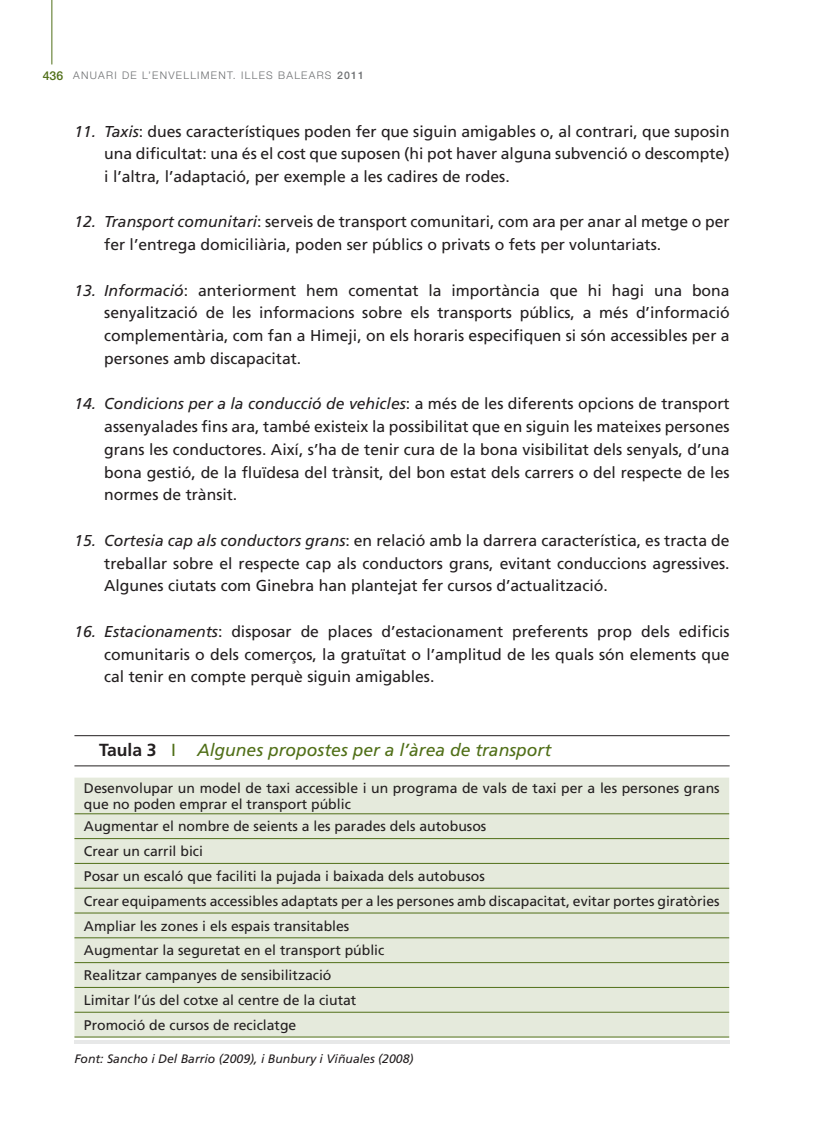
<style>
.page{position:relative;width:819px;height:1141px;background:#fff}
.page>*{position:absolute;margin:0;border:0;box-sizing:border-box;transform-origin:0 0}
.t1{font:italic 17.5px "Frutiger LT Std";color:#506f18}
.t2{font:15.75px/22.8px "Frutiger LT Std";color:#231f20;text-align:justify}
.t3{font:14px/24.8px "Frutiger LT Std";color:#231f20}
.t4{font:italic 12.25px "Frutiger LT Std";color:#231f20}
.t5{font:300 10.5px "Helvetica Neue LT Std";letter-spacing:.12em;color:#6d6f71}
.s1{font-weight:500;font-size:12.25px;color:#506f18}
.s2{font-weight:500}
.s3{font-style:italic}
.s4{font-weight:700;font-style:normal;color:#231f20}
.s5{font-style:normal}
</style>
<div class="page">
<hr style="left:52px;top:0;width:1px;height:64px;background:#506f18">
<hr style="left:74px;top:735px;width:655px;height:1px;background:#231f20">
<hr style="left:74px;top:766px;width:655px;height:1px;background:#231f20">
<div style="left:74px;top:778px;width:655px;height:259px;background:#e5eadc"></div>
<hr style="left:74px;top:813px;width:655px;height:1px;background:#506f18">
<hr style="left:74px;top:838px;width:655px;height:1px;background:#506f18">
<hr style="left:74px;top:863px;width:655px;height:1px;background:#506f18">
<hr style="left:74px;top:888px;width:655px;height:1px;background:#506f18">
<hr style="left:74px;top:913px;width:655px;height:1px;background:#506f18">
<hr style="left:74px;top:937px;width:655px;height:1px;background:#506f18">
<hr style="left:74px;top:962px;width:655px;height:1px;background:#506f18">
<hr style="left:74px;top:987px;width:655px;height:1px;background:#506f18">
<hr style="left:74px;top:1012px;width:655px;height:1px;background:#506f18">
<hr style="left:74px;top:1037px;width:655px;height:1px;background:#506f18">
<hr style="left:74px;top:1041px;width:655px;height:3px;background:#e7e8e8">
<p class="t5" style="left:43px;top:69px;width:323px"><span class="s1">436</span> ANUARI DE L’ENVELLIMENT. ILLES BALEARS <span class="s2">2011</span></p>
<p class="t2" style="left:104px;top:120px;width:627px;text-indent:-30px"><span class="s3">11. Taxis</span>: dues característiques poden fer que siguin amigables o, al contrari, que suposin una dificultat: una és el cost que suposen (hi pot haver alguna subvenció o descompte) i l’altra, l’adaptació, per exemple a les cadires de rodes.</p>
<p class="t2" style="left:104px;top:211px;width:626px;text-indent:-30px"><span class="s3">12. Transport comunitari</span>: serveis de transport comunitari, com ara per anar al metge o per fer l’entrega domiciliària, poden ser públics o privats o fets per voluntariats.</p>
<p class="t2" style="left:104px;top:279px;width:627px;text-indent:-30px"><span class="s3">13. Informació</span>: anteriorment hem comentat la importància que hi hagi una bona senyalització de les informacions sobre els transports públics, a més d’informació complementària, com fan a Himeji, on els horaris especifiquen si són accessibles per a persones amb discapacitat.</p>
<p class="t2" style="left:104px;top:393px;width:627px;text-indent:-30px"><span class="s3">14. Condicions per a la conducció de vehicles</span>: a més de les diferents opcions de transport assenyalades fins ara, també existeix la possibilitat que en siguin les mateixes persones grans les conductores. Així, s’ha de tenir cura de la bona visibilitat dels senyals, d’una bona gestió, de la fluïdesa del trànsit, del bon estat dels carrers o del respecte de les normes de trànsit.</p>
<p class="t2" style="left:104px;top:529px;width:627px;text-indent:-30px"><span class="s3">15. Cortesia cap als conductors grans</span>: en relació amb la darrera característica, es tracta de treballar sobre el respecte cap als conductors grans, evitant conduccions agressives.<br>Algunes ciutats com Ginebra han plantejat fer cursos d’actualització.</p>
<p class="t2" style="left:104px;top:620px;width:627px;text-indent:-30px"><span class="s3">16. Estacionaments</span>: disposar de places d’estacionament preferents prop dels edificis comunitaris o dels comerços, la gratuïtat o l’amplitud de les quals són elements que cal tenir en compte perquè siguin amigables.</p>
<p class="t1" style="left:99px;top:739px;width:453px"><span class="s4">Taula 3</span> <span class="s5">I</span> Algunes propostes per a l’àrea de transport</p>
<p class="t3" style="left:84px;top:780px;width:637px;line-height:15.8px">Desenvolupar un model de taxi accessible i un programa de vals de taxi per a les persones grans que no poden emprar el transport públic</p>
<p class="t3" style="left:84px;top:814px;width:637px">Augmentar el nombre de seients a les parades dels autobusos<br>Crear un carril bici<br>Posar un escaló que faciliti la pujada i baixada dels autobusos<br>Crear equipaments accessibles adaptats per a les persones amb discapacitat, evitar portes giratòries Ampliar les zones i els espais transitables<br>Augmentar la seguretat en el transport públic<br>Realitzar campanyes de sensibilització<br>Limitar l’ús del cotxe al centre de la ciutat<br>Promoció de cursos de reciclatge</p>
<p class="t4" style="left:74px;top:1052px;width:341px">Font: Sancho i Del Barrio (2009), i Bunbury i Viñuales (2008)</p>
</div>
